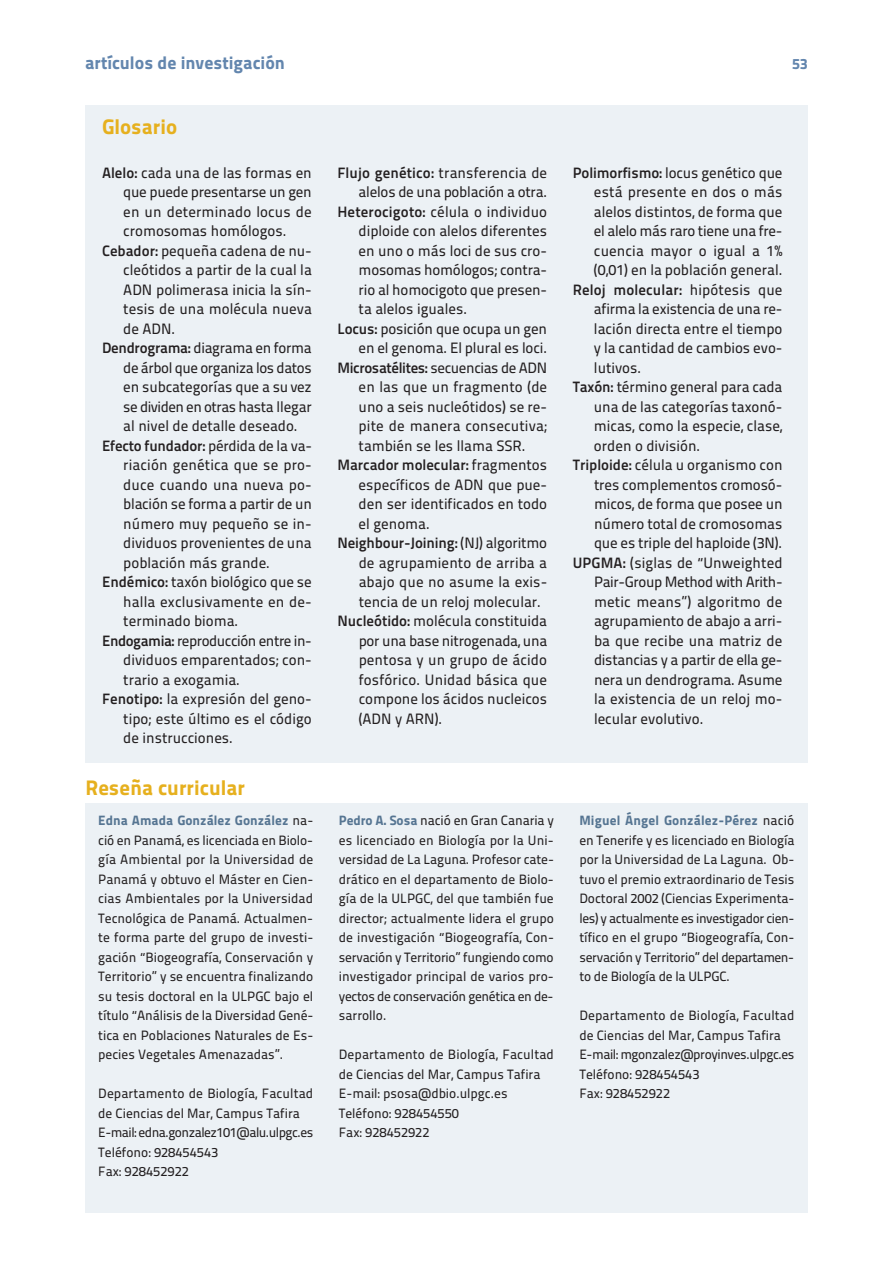
<style>
.page{position:relative;width:893px;height:1263px;background:#fff}
.page>*{position:absolute;margin:0;border:0;box-sizing:border-box;transform-origin:0 0}
.t1{font:21px "Titillium Maps 26 L 999 wt";color:#e6b01e}
.t2{font:18px "Titillium Maps 26 L 999 wt";color:#6386ae}
.t3{font:15px "Titillium Maps 26 L 500 wt";color:#231f20}
.t4{font:15px "Titillium Maps 26 L 750 wt";letter-spacing:-.01em;color:#231f20}
.t5{font:15px "Titillium Maps 26 L 500 wt";letter-spacing:-.03em;color:#231f20}
.t6{font:15px "Titillium Maps 26 L 500 wt";letter-spacing:-.02em;color:#231f20}
.t7{font:15px "Titillium Maps 26 L 500 wt";letter-spacing:-.025em;color:#231f20}
.t8{font:15px "Titillium Maps 26 L 750 wt";letter-spacing:.01em;color:#231f20}
.t9{font:15px "Titillium Maps 26 L 999 wt";color:#6386ae}
.t10{font:13.5px/19.5px "Titillium Maps 26 L 500 wt";color:#231f20;text-align:justify}
.s1{font-family:"Titillium Maps 26 L 750 wt"}
.s2{font-family:"Titillium Maps 26 L 500 wt"}
.s3{font-family:"Titillium Maps 26 L 999 wt";color:#567592}
</style>
<div class="page">
<div style="left:85px;top:105px;width:723px;height:657px;background:#ecf1f5"></div>
<div style="left:85px;top:803px;width:723px;height:410px;background:#ecf1f5"></div>
<p class="t2" style="left:85px;top:56px;width:201px">artículos de investigación</p>
<p class="t9" style="left:792px;top:58px;width:17px">53</p>
<p class="t1" style="left:102px;top:119px;width:77px">Glosario</p>
<p class="t3" style="left:102px;top:167px;width:211px"><span class="s1">Alelo:</span> cada una de las formas en</p>
<p class="t3" style="left:123px;top:187px;width:190px">que puede presentarse un gen</p>
<p class="t3" style="left:123px;top:206px;width:190px">en un determinado locus de</p>
<p class="t3" style="left:123px;top:226px;width:165px">cromosomas homólogos.</p>
<p class="t3" style="left:102px;top:245px;width:211px"><span class="s1">Cebador:</span> pequeña cadena de nu-</p>
<p class="t3" style="left:123px;top:265px;width:190px">cleótidos a partir de la cual la</p>
<p class="t3" style="left:123px;top:284px;width:190px">ADN polimerasa inicia la sín-</p>
<p class="t3" style="left:123px;top:304px;width:190px">tesis de una molécula nueva</p>
<p class="t3" style="left:123px;top:323px;width:54px">de ADN.</p>
<p class="t6" style="left:102px;top:343px;width:211px"><span class="s1">Dendrograma:</span> diagrama en for ma</p>
<p class="t7" style="left:123px;top:362px;width:190px">de árbol que organiza los datos</p>
<p class="t3" style="left:123px;top:382px;width:190px">en subcategorías que a su vez</p>
<p class="t5" style="left:123px;top:401px;width:190px">se dividen en otras has ta llegar</p>
<p class="t3" style="left:123px;top:421px;width:176px">al nivel de detalle deseado.</p>
<p class="t4" style="left:102px;top:440px;width:211px">Efecto fundador: <span class="s2">pérdida de la va-</span></p>
<p class="t3" style="left:123px;top:460px;width:190px">riación genética que se pro-</p>
<p class="t3" style="left:123px;top:479px;width:190px">duce cuando una nueva po-</p>
<p class="t3" style="left:123px;top:499px;width:190px">blación se forma a partir de un</p>
<p class="t3" style="left:123px;top:518px;width:190px">número muy pequeño se in-</p>
<p class="t3" style="left:123px;top:538px;width:190px">dividuos provenientes de una</p>
<p class="t3" style="left:123px;top:557px;width:148px">población más grande.</p>
<p class="t3" style="left:102px;top:577px;width:211px"><span class="s1">Endémico:</span> taxón biológico que se</p>
<p class="t3" style="left:123px;top:596px;width:190px">halla exclusivamente en de-</p>
<p class="t3" style="left:123px;top:616px;width:116px">terminado bioma.</p>
<p class="t5" style="left:102px;top:635px;width:211px"><span class="s1">Endogamia:</span> reproducción entre in-</p>
<p class="t3" style="left:123px;top:655px;width:190px">dividuos emparentados; con-</p>
<p class="t3" style="left:123px;top:674px;width:118px">trario a exogamia.</p>
<p class="t3" style="left:102px;top:694px;width:211px"><span class="s1">Fenotipo:</span> la expresión del geno-</p>
<p class="t3" style="left:123px;top:713px;width:190px">tipo; este último es el código</p>
<p class="t3" style="left:123px;top:733px;width:111px">de instrucciones.</p>
<p class="t1" style="left:85px;top:780px;width:161px">Reseña curricular</p>
<p class="t10" style="left:98px;top:812px;width:217px"><span class="s3">Edna Amada González González</span> na - ció en Panamá, es licenciada en Biolo - gía Ambiental por la Universidad de Panamá y obtuvo el Máster en Cien&shy;cias Ambientales por la Universidad Tecnológica de Panamá. Actualmen - te forma parte del grupo de investi&shy;gación “Biogeografía, Conser vación y Territorio” y se encuentra finalizando su tesis doctoral en la ULPGC bajo el título “Análisis de la Di ver sidad Gené&shy;tica en Poblaciones Naturales de Es&shy;pecies Vegetales Amenazadas”.</p>
<p class="t10" style="left:98px;top:1085px;width:217px;text-align:left">Departamento de Biología, Facultad de Ciencias del Mar, Campus Tafira<br>E-mail: edna.gonzalez101@alu.ulpgc.es<br>Teléfono: 928454543<br>Fax: 928452922</p>
<p class="t3" style="left:337px;top:167px;width:211px"><span class="s1">Flujo genético:</span> transferencia de</p>
<p class="t3" style="left:359px;top:187px;width:190px">alelos de una población a otra.</p>
<p class="t3" style="left:337px;top:206px;width:211px"><span class="s1">Heterocigoto:</span> célula o individuo</p>
<p class="t3" style="left:359px;top:226px;width:190px">diploide con alelos diferentes</p>
<p class="t3" style="left:359px;top:245px;width:190px">en uno o más loci de sus cro-</p>
<p class="t3" style="left:359px;top:265px;width:190px">mosomas homólogos; contra -</p>
<p class="t3" style="left:359px;top:284px;width:190px">rio al homocigoto que presen-</p>
<p class="t3" style="left:359px;top:304px;width:110px">ta alelos iguales.</p>
<p class="t3" style="left:337px;top:323px;width:211px"><span class="s1">Locus:</span> posición que ocupa un gen</p>
<p class="t3" style="left:359px;top:343px;width:190px">en el genoma. El plural es loci.</p>
<p class="t4" style="left:337px;top:362px;width:211px">Microsatélites: <span class="s2">secuencias de ADN</span></p>
<p class="t3" style="left:359px;top:382px;width:190px">en las que un fragmento (de</p>
<p class="t3" style="left:359px;top:401px;width:190px">uno a seis nucleótidos) se re-</p>
<p class="t3" style="left:359px;top:421px;width:190px">pite de manera consecutiva;</p>
<p class="t3" style="left:359px;top:440px;width:168px">también se les llama SSR.</p>
<p class="t4" style="left:337px;top:460px;width:211px">Marcador molecular: <span class="s2">fragmentos</span></p>
<p class="t3" style="left:359px;top:479px;width:190px">específicos de ADN que pue-</p>
<p class="t3" style="left:359px;top:499px;width:190px">den ser identificados en todo</p>
<p class="t3" style="left:359px;top:518px;width:73px">el genoma.</p>
<p class="t4" style="left:337px;top:538px;width:211px">Neighbour-Joining: <span class="s2">(NJ) algorit mo</span></p>
<p class="t3" style="left:359px;top:557px;width:190px">de agrupamiento de arriba a</p>
<p class="t3" style="left:359px;top:577px;width:190px">abajo que no asume la exis-</p>
<p class="t3" style="left:359px;top:596px;width:184px">tencia de un reloj molecular.</p>
<p class="t3" style="left:337px;top:616px;width:211px"><span class="s1">Nucleótido:</span> molécula constituida</p>
<p class="t3" style="left:359px;top:635px;width:190px">por una base nitrogenada, una</p>
<p class="t3" style="left:359px;top:655px;width:190px">pentosa y un grupo de ácido</p>
<p class="t3" style="left:359px;top:674px;width:190px">fosfórico. Unidad básica que</p>
<p class="t3" style="left:359px;top:694px;width:190px">compone los ácidos nucleicos</p>
<p class="t3" style="left:359px;top:713px;width:85px">(ADN y ARN).</p>
<p class="t3" style="left:573px;top:167px;width:211px"><span class="s1">Polimorfismo:</span> locus genético que</p>
<p class="t3" style="left:594px;top:187px;width:190px">está presente en dos o más</p>
<p class="t3" style="left:594px;top:206px;width:190px">alelos distintos, de forma que</p>
<p class="t6" style="left:594px;top:226px;width:190px">el alelo más raro tiene una fre-</p>
<p class="t3" style="left:594px;top:245px;width:190px">cuencia mayor o igual a 1%</p>
<p class="t3" style="left:594px;top:265px;width:190px">(0,01) en la población general.</p>
<p class="t8" style="left:573px;top:284px;width:211px">Reloj molecular: <span class="s2">hipótesis que</span></p>
<p class="t3" style="left:594px;top:304px;width:190px">afirma la existencia de una re-</p>
<p class="t3" style="left:594px;top:323px;width:190px">lación directa entre el tiempo</p>
<p class="t3" style="left:594px;top:343px;width:190px">y la cantidad de cambios evo-</p>
<p class="t3" style="left:594px;top:362px;width:49px">lutivos.</p>
<p class="t3" style="left:573px;top:382px;width:211px"><span class="s1">Taxón:</span> término general para cada</p>
<p class="t3" style="left:594px;top:401px;width:190px">una de las categorías taxonó-</p>
<p class="t3" style="left:594px;top:421px;width:190px">micas, como la especie, clase,</p>
<p class="t3" style="left:594px;top:440px;width:108px">orden o división.</p>
<p class="t3" style="left:573px;top:460px;width:211px"><span class="s1">Triploide:</span> célula u organismo con</p>
<p class="t3" style="left:594px;top:479px;width:190px">tres complementos cromosó-</p>
<p class="t3" style="left:594px;top:499px;width:190px">micos, de forma que posee un</p>
<p class="t3" style="left:594px;top:518px;width:190px">número total de cromosomas</p>
<p class="t3" style="left:594px;top:538px;width:190px">que es triple del haploide (3N).</p>
<p class="t3" style="left:573px;top:557px;width:211px"><span class="s1">UPGMA:</span> (siglas de “Unweighted</p>
<p class="t7" style="left:594px;top:577px;width:190px">Pair-Group Method with Arith-</p>
<p class="t3" style="left:594px;top:596px;width:190px">metic means”) algoritmo de</p>
<p class="t3" style="left:594px;top:616px;width:190px">agrupamiento de abajo a arri-</p>
<p class="t3" style="left:594px;top:635px;width:190px">ba que recibe una matriz de</p>
<p class="t3" style="left:594px;top:655px;width:190px">distancias y a partir de ella ge-</p>
<p class="t3" style="left:594px;top:674px;width:190px">nera un dendrograma. Asume</p>
<p class="t3" style="left:594px;top:694px;width:190px">la existencia de un reloj mo-</p>
<p class="t3" style="left:594px;top:713px;width:111px">lecular evolutivo.</p>
<p class="t10" style="left:339px;top:812px;width:217px"><span class="s3">Pedro A. Sosa</span> nació en Gran Canaria y es licenciado en Biología por la Uni&shy;ver sidad de La Laguna. Profesor cate - drático en el departamento de Biolo - gía de la ULPGC, del que también fue director; actualmente lidera el grupo de investigación “Biogeografía, Con&shy;servación y Territorio” fungiendo como investigador principal de varios pro&shy;yectos de conservación genética en de - sarrollo.</p>
<p class="t10" style="left:339px;top:1046px;width:217px;text-align:left">Departamento de Biología, Facultad de Ciencias del Mar, Campus Tafira<br>E-mail: psosa@dbio.ulpgc.es<br>Teléfono: 928454550<br>Fax: 928452922</p>
<p class="t10" style="left:579px;top:812px;width:217px"><span class="s3">Miguel Ángel González-Pérez</span> nació en Tenerife y es licenciado en Biología por la Universidad de La Laguna. Ob&shy;tuvo el premio extraordinario de Te sis Doctoral 2002 (Ciencias Experimenta&shy;les) y actualmente es investigador cien&shy;tífico en el grupo “Biogeografía, Con&shy;servación y Territorio” del departamen - to de Biología de la ULPGC.</p>
<p class="t10" style="left:579px;top:1007px;width:217px;text-align:left">Departamento de Biología, Facultad de Ciencias del Mar, Campus Tafira<br>E-mail: mgonzalez@proyinves.ulpgc.es<br>Teléfono: 928454543<br>Fax: 928452922</p>
</div>
